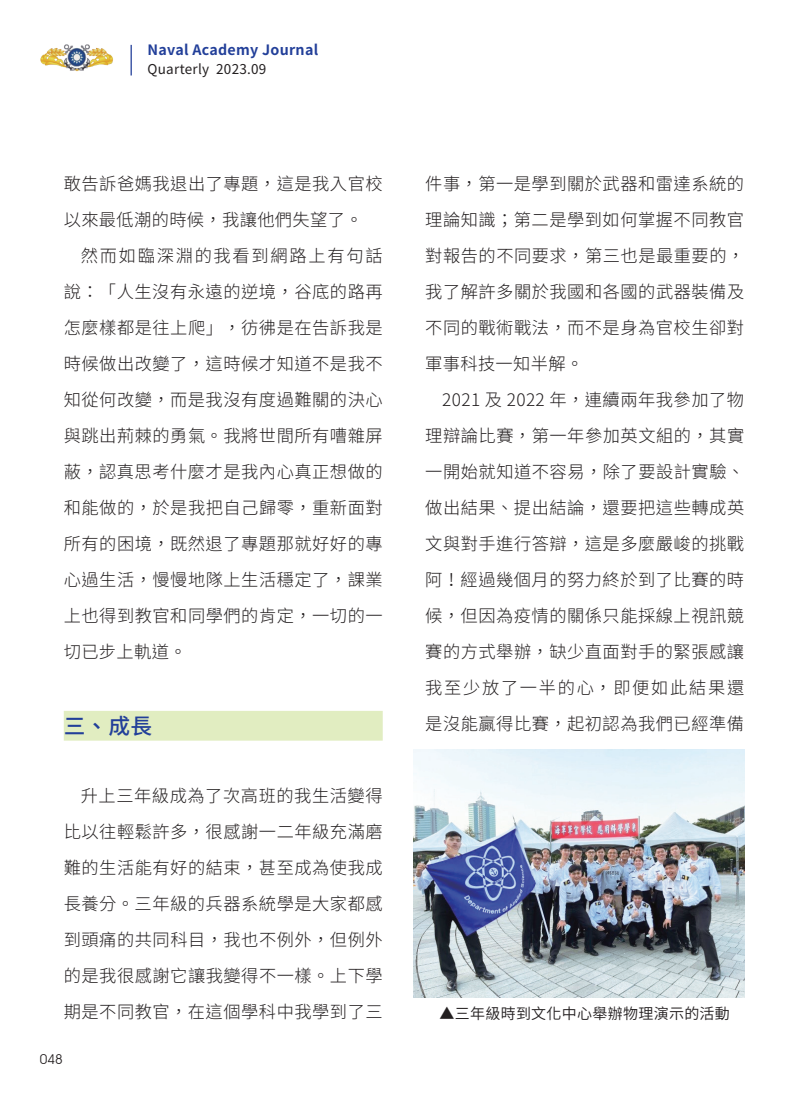
<style>
.page{position:relative;width:808px;height:1106px;background:#fff}
.page>*{position:absolute;margin:0;border:0;box-sizing:border-box;transform-origin:0 0}
.t1{font:500 21.75px "Noto Sans CJ Ktc";color:#223f99}
.t2{font:300 17.25px/36px "Noto Sans CJ Ktc";letter-spacing:.03em;color:#231f20;text-align:justify}
.t3{font:600 15px "Noto Sans CJ Ktc";letter-spacing:.02em;color:#231f20}
.t4{font:700 14.25px "Noto Sans CJ Ktc";letter-spacing:.02em;color:#223f99}
.t5{font:13.5px "Noto Sans CJ Ktc";letter-spacing:.02em;color:#231f20}
.t6{font:13.5px "Avant Garde IT Cby BT";color:#231f20}
</style>
<div class="page">
<div style="left:64px;top:711px;width:319px;height:29px;background:#e1edc1"></div>
<img style="left:413px;top:749px;width:331px;height:248px">
<img style="left:40px;top:44px;width:73px;height:28px">
<hr style="left:131px;top:45px;width:1px;height:30px;background:#223f99">
<p class="t4" style="left:148px;top:42px;width:172px">Naval Academy Journal</p>
<p class="t5" style="left:148px;top:61px;width:120px">Quarterly 2023.09</p>
<p class="t2" style="left:64px;top:166px;width:320px">敢告訴爸媽我退出了專題，這是我入官校以來最低潮的時候，我讓他們失望了。</p>
<p class="t2" style="left:64px;top:238px;width:320px;text-indent:17px">然而如臨深淵的我看到網路上有句話說：「人生沒有永遠的逆境，谷底的路再怎麼樣都是往上爬」，彷彿是在告訴我是時候做出改變了，這時候才知道不是我不知從何改變，而是我沒有度過難關的決心與跳出荊棘的勇氣。我將世間所有嘈雜屏蔽，認真思考什麼才是我內心真正想做的和能做的，於是我把自己歸零，重新面對所有的困境，既然退了專題那就好好的專心過生活，慢慢地隊上生活穩定了，課業上也得到教官和同學們的肯定，一切的一切已步上軌道。</p>
<p class="t1" style="left:64px;top:713px;width:90px">三、成長</p>
<p class="t2" style="left:64px;top:778px;width:320px;text-indent:17px">升上三年級成為了次高班的我生活變得比以往輕鬆許多，很感謝一二年級充滿磨難的生活能有好的結束，甚至成為使我成長養分。三年級的兵器系統學是大家都感到頭痛的共同科目，我也不例外，但例外的是我很感謝它讓我變得不一樣。上下學期是不同教官，在這個學科中我學到了三</p>
<p class="t6" style="left:40px;top:1051px;width:24px">048</p>
<p class="t2" style="left:425px;top:166px;width:321px">件事，第一是學到關於武器和雷達系統的理論知識；第二是學到如何掌握不同教官對報告的不同要求，第三也是最重要的，我了解許多關於我國和各國的武器裝備及不同的戰術戰法，而不是身為官校生卻對軍事科技一知半解。</p>
<p class="t2" style="left:425px;top:382px;width:320px;text-indent:17px">2021 及 2022 年，連續兩年我參加了物理辯論比賽，第一年參加英文組的，其實一開始就知道不容易，除了要設計實驗、做出結果、提出結論，還要把這些轉成英文與對手進行答辯，這是多麼嚴峻的挑戰阿！經過幾個月的努力終於到了比賽的時候，但因為疫情的關係只能採線上視訊競賽的方式舉辦，缺少直面對手的緊張感讓我至少放了一半的心，即便如此結果還是沒能贏得比賽，起初認為我們已經準備</p>
<p class="t3" style="left:439px;top:1005px;width:292px">▲三年級時到文化中心舉辦物理演示的活動</p>
</div>
